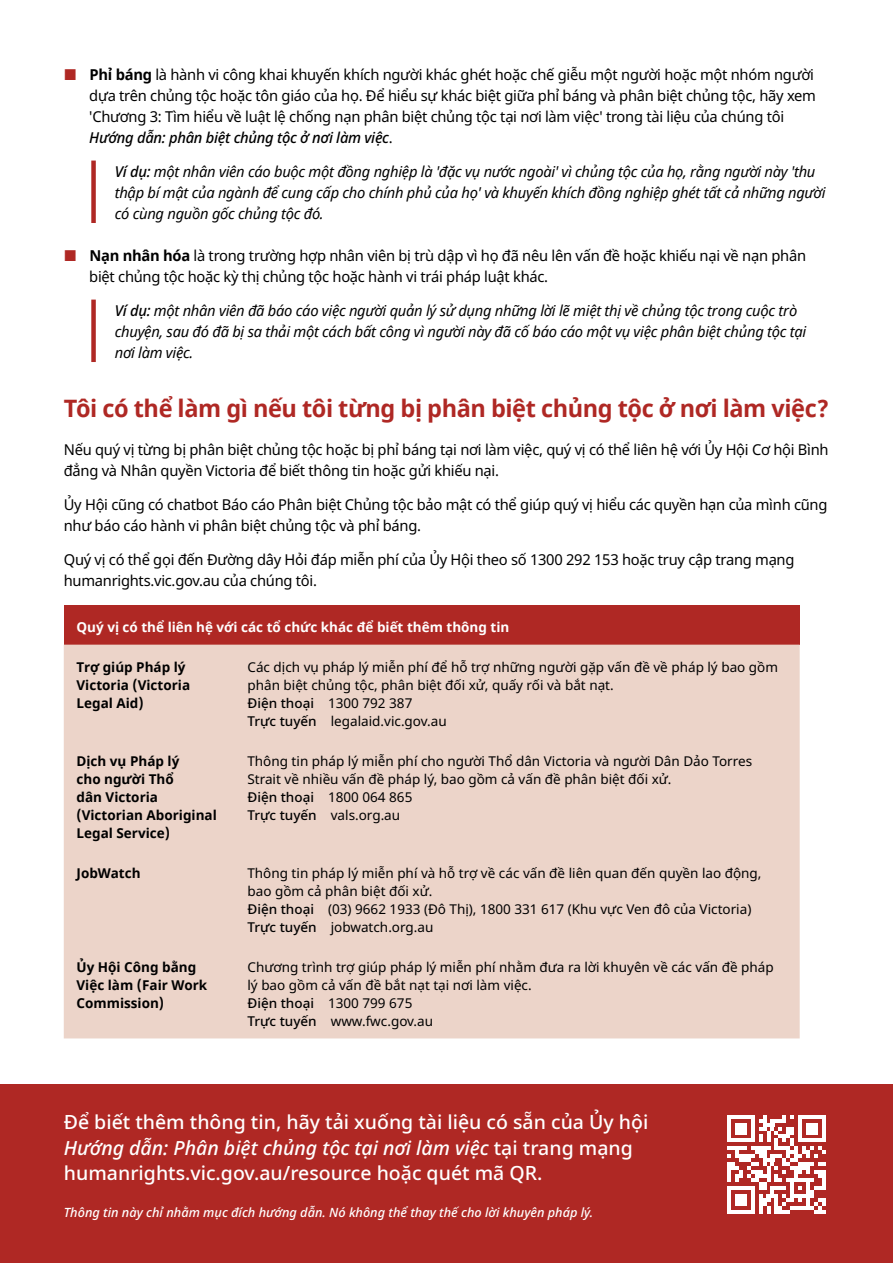
<style>
.page{position:relative;width:893px;height:1263px;background:#fff}
.page>*{position:absolute;margin:0;border:0;box-sizing:border-box;transform-origin:0 0}
.t1{font:700 24px "Noto Sans";letter-spacing:-.02em;color:#af2824}
.t2{font:500 19.5px/25.5px "Noto Sans";color:#fff}
.t3{font:15px/21px "Noto Sans";letter-spacing:-.02em;color:#000}
.t4{font:italic 15px/21px "Noto Sans";letter-spacing:-.02em;color:#000}
.t5{font:13.5px/18px "Noto Sans";color:#000}
.t6{font:700 13.5px/18px "Noto Sans";color:#000}
.t7{font:700 13.5px "Noto Sans";color:#fff}
.t8{font:italic 500 12.75px "Noto Sans";color:#fff}
.s1{font-weight:700}
.s2{font-weight:500;font-style:italic}
.s3{font-weight:500}
.s4{font-style:italic}
</style>
<div class="page">
<div style="left:0;top:1084px;width:893px;height:179px;background:#af2824"></div>
<div style="left:91px;top:161px;width:5px;height:62px;background:#af2824"></div>
<div style="left:91px;top:300px;width:5px;height:62px;background:#af2824"></div>
<div style="left:64px;top:605px;width:736px;height:40px;background:#af2824"></div>
<div style="left:64px;top:645px;width:736px;height:393px;background:#ecd4c9"></div>
<svg style="left:727px;top:1115px;width:99px;height:98px"></svg>
<hr style="left:727px;top:1210px;width:28px;height:3px;background:#fff">
<div style="left:735px;top:1194px;width:12px;height:12px;background:#fff"></div>
<p class="t3" style="left:89px;top:64px;width:728px"><span class="s1">Phỉ báng</span> là hành vi công khai khuyến khích người khác ghét hoặc chế giễu một người hoặc một nhóm người dựa trên chủng tộc hoặc tôn giáo của họ. Để hiểu sự khác biệt giữa phỉ báng và phân biệt chủng tộc, hãy xem 'Chương 3: Tìm hiểu về luật lệ chống nạn phân biệt chủng tộc tại nơi làm việc' trong tài liệu của chúng tôi <span class="s2">Hướng dẫn: phân biệt chủng tộc ở nơi làm việc</span>.</p>
<p class="t4" style="left:115px;top:160px;width:712px"><span class="s3">Ví dụ:</span> một nhân viên cáo buộc một đồng nghiệp là 'đặc vụ nước ngoài' vì chủng tộc của họ, rằng người này 'thu thập bí mật của ngành để cung cấp cho chính phủ của họ' và khuyến khích đồng nghiệp ghét tất cả những người có cùng nguồn gốc chủng tộc đó.</p>
<p class="t3" style="left:89px;top:245px;width:718px"><span class="s1">Nạn nhân hóa</span> là trong trường hợp nhân viên bị trù dập vì họ đã nêu lên vấn đề hoặc khiếu nại về nạn phân biệt chủng tộc hoặc kỳ thị chủng tộc hoặc hành vi trái pháp luật khác.</p>
<p class="t4" style="left:115px;top:299px;width:693px"><span class="s3">Ví dụ:</span> một nhân viên đã báo cáo việc người quản lý sử dụng những lời lẽ miệt thị về chủng tộc trong cuộc trò chuyện, sau đó đã bị sa thải một cách bất công vì người này đã cố báo cáo một vụ việc phân biệt chủng tộc tại nơi làm việc.</p>
<h1 class="t1" style="left:64px;top:392px;width:767px">Tôi có thể làm gì nếu tôi từng bị phân biệt chủng tộc ở nơi làm việc?</h1>
<p class="t3" style="left:64px;top:440px;width:766px">Nếu quý vị từng bị phân biệt chủng tộc hoặc bị phỉ báng tại nơi làm việc, quý vị có thể liên hệ với Ủy Hội Cơ hội Bình đẳng và Nhân quyền Victoria để biết thông tin hoặc gửi khiếu nại.</p>
<p class="t3" style="left:64px;top:495px;width:765px">Ủy Hội cũng có chatbot Báo cáo Phân biệt Chủng tộc bảo mật có thể giúp quý vị hiểu các quyền hạn của mình cũng như báo cáo hành vi phân biệt chủng tộc và phỉ báng.</p>
<p class="t3" style="left:64px;top:549px;width:732px">Quý vị có thể gọi đến Đường dây Hỏi đáp miễn phí của Ủy Hội theo số 1300 292 153 hoặc truy cập trang mạng humanrights.vic.gov.au của chúng tôi.</p>
<p class="t7" style="left:77px;top:617px;width:434px">Quý vị có thể liên hệ với các tổ chức khác để biết thêm thông tin</p>
<p class="t6" style="left:77px;top:658px;width:115px">Trợ giúp Pháp lý<br>Victoria (Victoria<br>Legal Aid)</p>
<p class="t5" style="left:247px;top:658px;width:532px">Các dịch vụ pháp lý miễn phí để hỗ trợ những người gặp vấn đề về pháp lý bao gồm phân biệt chủng tộc, phân biệt đối xử, quấy rối và bắt nạt.<br><span class="s3">Điện thoại</span> 1300 792 387<br><span class="s3">Trực tuyến</span> legalaid.vic.gov.au</p>
<p class="t6" style="left:77px;top:752px;width:142px">Dịch vụ Pháp lý<br>cho người Thổ<br>dân Victoria (Victorian Aboriginal<br>Legal Service)</p>
<p class="t5" style="left:247px;top:752px;width:506px">Thông tin pháp lý miễn phí cho người Thổ dân Victoria và người Dân Dảo Torres Strait về nhiều vấn đề pháp lý, bao gồm cả vấn đề phân biệt đối xử.<br><span class="s3">Điện thoại</span> 1800 064 865<br><span class="s3">Trực tuyến</span> vals.org.au</p>
<p class="t6" style="left:77px;top:864px;width:66px">JobWatch</p>
<p class="t5" style="left:247px;top:864px;width:516px">Thông tin pháp lý miễn phí và hỗ trợ về các vấn đề liên quan đến quyền lao động, bao gồm cả phân biệt đối xử.<br><span class="s3">Điện thoại</span> (03) 9662 1933 (Đô Thị), 1800 331 617 (Khu vực Ven đô của Victoria)<br><span class="s3">Trực tuyến</span> jobwatch.org.au</p>
<p class="t6" style="left:77px;top:958px;width:132px">Ủy Hội Công bằng<br>Việc làm (Fair Work<br>Commission)</p>
<p class="t5" style="left:247px;top:958px;width:528px">Chương trình trợ giúp pháp lý miễn phí nhằm đưa ra lời khuyên về các vấn đề pháp lý bao gồm cả vấn đề bắt nạt tại nơi làm việc.<br><span class="s3">Điện thoại</span> 1300 799 675<br><span class="s3">Trực tuyến</span> www.fwc.gov.au</p>
<h2 class="t2" style="left:64px;top:1110px;width:586px">Để biết thêm thông tin, hãy tải xuống tài liệu có sẵn của Ủy hội<br><span class="s4">Hướng dẫn: Phân biệt chủng tộc tại nơi làm việc</span> tại trang mạng humanrights.vic.gov.au/resource hoặc quét mã QR.</h2>
<p class="t8" style="left:64px;top:1203px;width:531px">Thông tin này chỉ nhằm mục đích hướng dẫn. Nó không thể thay thế cho lời khuyên pháp lý.</p>
</div>
